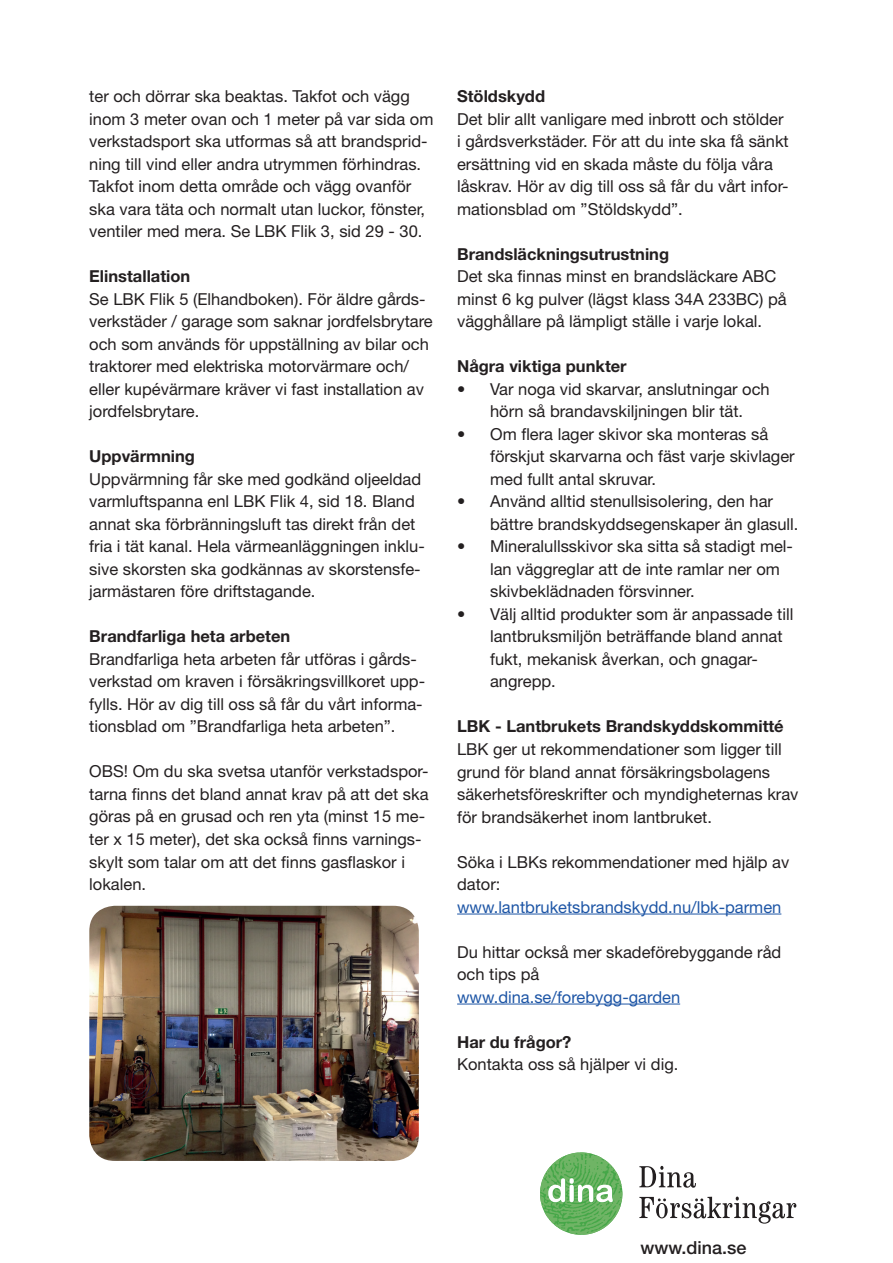
<style>
.page{position:relative;width:893px;height:1263px;background:#fff}
.page>*{position:absolute;margin:0;border:0;box-sizing:border-box;transform-origin:0 0}
.t1{font:500 18px "Helvetica Neue";color:#231f20}
.t2{font:16.5px/22.5px "Helvetica Neue";color:#231f20}
.t3{font:700 16.5px "Helvetica Neue";color:#231f20}
.t4{font:16.5px "Helvetica Neue";color:#1e56a6}
</style>
<div class="page">
<hr style="left:457px;top:913px;width:324px;height:1px;background:#1e56a6">
<hr style="left:457px;top:1003px;width:223px;height:1px;background:#1e56a6">
<img style="left:89px;top:906px;width:330px;height:255px">
<svg style="left:639px;top:1166px;width:57px;height:22px"></svg>
<svg style="left:639px;top:1196px;width:157px;height:27px"></svg>
<svg style="left:540px;top:1152px;width:83px;height:83px"></svg>
<p class="t2" style="left:89px;top:85px;width:346px">ter och dörrar ska beaktas. Takfot och vägg inom 3 meter ovan och 1 meter på var sida om verkstadsport ska utformas så att brandsprid&shy;ning till vind eller andra utrymmen förhindras.<br>Takfot inom detta område och vägg ovanför ska vara täta och normalt utan luckor, fönster, ventiler med mera. Se LBK Flik 3, sid 29 - 30.</p>
<h4 class="t3" style="left:89px;top:266px;width:103px">Elinstallation</h4>
<p class="t2" style="left:89px;top:287px;width:345px">Se LBK Flik 5 (Elhandboken). För äldre gårds&shy;verkstäder / garage som saknar jordfelsbrytare och som används för uppställning av bilar och traktorer med elektriska motorvärmare och/ eller kupévärmare kräver vi fast installation av jordfelsbrytare.</p>
<h4 class="t3" style="left:89px;top:446px;width:107px">Uppvärmning</h4>
<p class="t2" style="left:89px;top:467px;width:337px">Uppvärmning får ske med godkänd oljeeldad varmluftspanna enl LBK Flik 4, sid 18. Bland annat ska förbränningsluft tas direkt från det fria i tät kanal. Hela värmeanläggningen inklu&shy;sive skorsten ska godkännas av skorstensfe&shy;jarmästaren före driftstagande.</p>
<h4 class="t3" style="left:89px;top:626px;width:203px">Brandfarliga heta arbeten</h4>
<p class="t2" style="left:89px;top:648px;width:337px">Brandfarliga heta arbeten får utföras i gårds&shy;verkstad om kraven i försäkringsvillkoret upp&shy;fylls. Hör av dig till oss så får du vårt informa&shy;tionsblad om ”Brandfarliga heta arbeten”.</p>
<p class="t2" style="left:89px;top:760px;width:341px">OBS! Om du ska svetsa utanför verkstadspor&shy;tarna fnns det bland annat krav på att det ska göras på en grusad och ren yta (minst 15 me&shy;ter x 15 meter), det ska också fnns varnings&shy;skylt som talar om att det fnns gasfaskor i lokalen.</p>
<h4 class="t3" style="left:457px;top:86px;width:89px">Stöldskydd</h4>
<p class="t2" style="left:457px;top:107px;width:333px">Det blir allt vanligare med inbrott och stölder i gårdsverkstäder. För att du inte ska få sänkt ersättning vid en skada måste du följa våra låskrav. Hör av dig till oss så får du vårt infor&shy;mationsblad om ”Stöldskydd”.</p>
<h4 class="t3" style="left:457px;top:244px;width:214px">Brandsläckningsutrustning</h4>
<p class="t2" style="left:457px;top:265px;width:331px">Det ska fnnas minst en brandsläckare ABC minst 6 kg pulver (lägst klass 34A 233BC) på vägghållare på lämpligt ställe i varje lokal.</p>
<h4 class="t3" style="left:457px;top:356px;width:171px">Några viktiga punkter</h4>
<p class="t2" style="left:457px;top:377px;width:314px;text-align:center">• Var noga vid skarvar, anslutningar och hörn så brandavskiljningen blir tät.</p>
<p class="t2" style="left:490px;top:422px;width:306px;text-indent:-33px">• Om fera lager skivor ska monteras så förskjut skarvarna och fäst varje skivlager med fullt antal skruvar.</p>
<p class="t2" style="left:490px;top:490px;width:310px;text-indent:-33px">• Använd alltid stenullsisolering, den har bättre brandskyddsegenskaper än glasull.</p>
<p class="t2" style="left:490px;top:535px;width:304px;text-indent:-33px">• Mineralullsskivor ska sitta så stadigt mel&shy;lan väggreglar att de inte ramlar ner om skivbeklädnaden försvinner.</p>
<p class="t2" style="left:490px;top:603px;width:305px;text-indent:-33px">• Välj alltid produkter som är anpassade till lantbruksmiljön beträffande bland annat fukt, mekanisk åverkan, och gnagar&shy;angrepp.</p>
<h4 class="t3" style="left:457px;top:716px;width:328px">LBK - Lantbrukets Brandskyddskommitté</h4>
<p class="t2" style="left:457px;top:738px;width:343px">LBK ger ut rekommendationer som ligger till grund för bland annat försäkringsbolagens säkerhetsföreskrifter och myndigheternas krav för brandsäkerhet inom lantbruket.</p>
<p class="t2" style="left:457px;top:850px;width:334px">Söka i LBKs rekommendationer med hjälp av dator:</p>
<p class="t4" style="left:457px;top:897px;width:326px">www.lantbruketsbrandskydd.nu/lbk-parmen</p>
<p class="t2" style="left:457px;top:940px;width:326px">Du hittar också mer skadeförebyggande råd och tips på</p>
<p class="t4" style="left:457px;top:987px;width:225px">www.dina.se/forebygg-garden</p>
<h4 class="t3" style="left:457px;top:1031px;width:116px">Har du frågor?</h4>
<p class="t2" style="left:457px;top:1053px;width:223px">Kontakta oss så hjälper vi dig.</p>
<p class="t1" style="left:640px;top:1237px;width:108px">www.dina.se</p>
</div>
